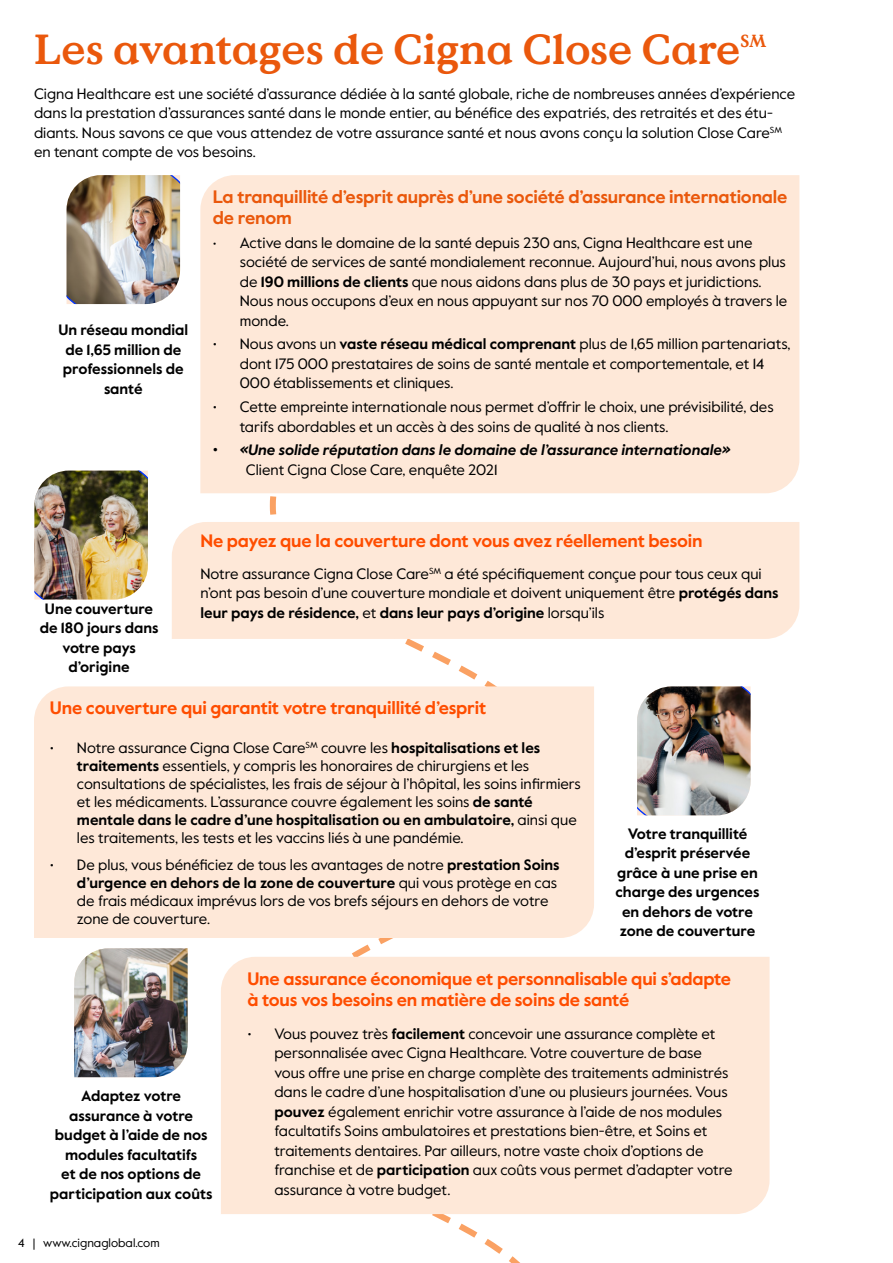
<style>
.page{position:relative;width:893px;height:1263px;background:#fff}
.page>*{position:absolute;margin:0;border:0;box-sizing:border-box;transform-origin:0 0}
.t1{font:700 42px "Value Serif Pro";color:#ea580c}
.t2{font:700 18px/21px "Value Sans Pro";letter-spacing:-.01em;color:#ff4d00}
.t3{font:700 18px/21px "Value Sans Pro";letter-spacing:-.01em;color:#ea580c}
.t4{font:700 17.55px "Value Serif Pro";color:#ea580c}
.t5{font:15px/19.5px "Value Sans Pro";color:#000}
.t6{font:700 15px/19.5px "Value Sans Pro";color:#000;text-align:center}
.t7{font:italic 700 15px "Value Sans Pro";color:#000}
.t8{font:12px "Value Sans Pro";color:#000}
.s1{font-size:13.5px}
.s2{font-weight:700}
</style>
<div class="page">
<svg style="left:267px;top:493px;width:295px;height:770px"></svg>
<div style="left:200px;top:175px;width:599px;height:318px;background:#fee8d8"></div>
<img style="left:67px;top:175px;width:113px;height:129px">
<img style="left:34px;top:471px;width:114px;height:128px">
<img style="left:637px;top:686px;width:114px;height:129px">
<img style="left:74px;top:948px;width:114px;height:129px">
<div style="left:34px;top:686px;width:560px;height:252px;background:#fee8d8"></div>
<div style="left:221px;top:957px;width:549px;height:257px;background:#fee8d8"></div>
<div style="left:172px;top:522px;width:627px;height:117px;background:#fee8d8"></div>
<h1 class="t1" style="left:34px;top:24px;width:708px">Les avantages de Cigna Close Care</h1>
<p class="t4" style="left:740px;top:30px;width:28px">SM</p>
<p class="t5" style="left:34px;top:84px;width:763px">Cigna Healthcare est une société d’assurance dédiée à la santé globale, riche de nombreuses années d’expérience dans la prestation d’assurances santé dans le monde entier, au bénéfice des expatriés, des retraités et des étu&shy;diants. Nous savons ce que vous attendez de votre assurance santé et nous avons conçu la solution Close Care<sup>SM </sup>en tenant compte de vos besoins.</p>
<p class="t6" style="left:58px;top:321px;width:131px">Un réseau mondial de 1,65 million de professionnels de santé</p>
<p class="t3" style="left:213px;top:187px;width:576px">La tranquillité d’esprit auprès d’une société d’assurance internationale de renom</p>
<p class="t5" style="left:240px;top:233px;width:549px;text-indent:-27px"><span class="s1">•</span> Active dans le domaine de la santé depuis 230 ans, Cigna Healthcare est une société de services de santé mondialement reconnue. Aujourd’hui, nous avons plus de <span class="s2">190 millions de clients</span> que nous aidons dans plus de 30 pays et juridictions.<br>Nous nous occupons d’eux en nous appuyant sur nos 70 000 employés à travers le monde.</p>
<p class="t5" style="left:240px;top:335px;width:552px;text-indent:-27px">• Nous avons un <span class="s2">vaste réseau médical comprenant</span> plus de 1,65 million partenariats, dont 175 000 prestataires de soins de santé mentale et comportementale, et 14<br>000 établissements et cliniques.</p>
<p class="t5" style="left:240px;top:398px;width:535px;text-indent:-27px">• Cette empreinte internationale nous permet d’offrir le choix, une prévisibilité, des tarifs abordables et un accès à des soins de qualité à nos clients.</p>
<p class="t7" style="left:213px;top:441px;width:519px">• «Une solide réputation dans le domaine de l’assurance internationale»</p>
<p class="t5" style="left:246px;top:460px;width:253px">Client Cigna Close Care, enquête 2021</p>
<p class="t6" style="left:40px;top:600px;width:120px">Une couverture de 180 jours dans votre pays d’origine</p>
<p class="t2" style="left:200px;top:531px;width:504px">Ne payez que la couverture dont vous avez réellement besoin</p>
<p class="t5" style="left:200px;top:564px;width:580px">Notre assurance Cigna Close Care<sup>SM</sup> a été spécifiquement conçue pour tous ceux qui n’ont pas besoin d’une couverture mondiale et doivent uniquement être <span class="s2">protégés dans leur pays de résidence,</span> et <span class="s2">dans leur pays d’origine</span> lorsqu’ils</p>
<p class="t2" style="left:50px;top:698px;width:438px">Une couverture qui garantit votre tranquillité d’esprit</p>
<p class="t5" style="left:77px;top:739px;width:505px;line-height:18px;text-indent:-27px">• Notre assurance Cigna Close Care<sup>SM</sup> couvre les <span class="s2">hospitalisations et les traitements</span> essentiels, y compris les honoraires de chirurgiens et les consultations de spécialistes, les frais de séjour à l’hôpital, les soins infirmiers et les médicaments. L’assurance couvre également les soins <span class="s2">de santé mentale dans le cadre d’une hospitalisation ou en ambulatoire,</span> ainsi que les traitements, les tests et les vaccins liés à une pandémie.</p>
<p class="t5" style="left:77px;top:856px;width:484px;line-height:18px;text-indent:-27px">• De plus, vous bénéficiez de tous les avantages de notre <span class="s2">prestation Soins d’urgence en dehors de la zone de couverture</span> qui vous protège en cas de frais médicaux imprévus lors de vos brefs séjours en dehors de votre zone de couverture.</p>
<p class="t6" style="left:615px;top:824px;width:146px">Votre tranquillité d’esprit préservée grâce à une prise en charge des urgences en dehors de votre zone de couverture</p>
<p class="t6" style="left:50px;top:1087px;width:164px">Adaptez votre assurance à votre budget à l’aide de nos modules facultatifs<br>et de nos options de participation aux coûts</p>
<p class="t8" style="left:18px;top:1235px;width:143px">4 | www.cignaglobal.com</p>
<p class="t2" style="left:247px;top:969px;width:485px">Une assurance économique et personnalisable qui s’adapte à tous vos besoins en matière de soins de santé</p>
<p class="t5" style="left:274px;top:1024px;width:460px;text-indent:-27px">• Vous pouvez très <span class="s2">facilement</span> concevoir une assurance complète et personnalisée avec Cigna Healthcare. Votre couverture de base vous offre une prise en charge complète des traitements administrés dans le cadre d’une hospitalisation d’une ou plusieurs journées. Vous <span class="s2">pouvez</span> également enrichir votre assurance à l’aide de nos modules facultatifs Soins ambulatoires et prestations bien-être, et Soins et traitements dentaires. Par ailleurs, notre vaste choix d’options de franchise et de <span class="s2">participation</span> aux coûts vous permet d’adapter votre assurance à votre budget.</p>
</div>
